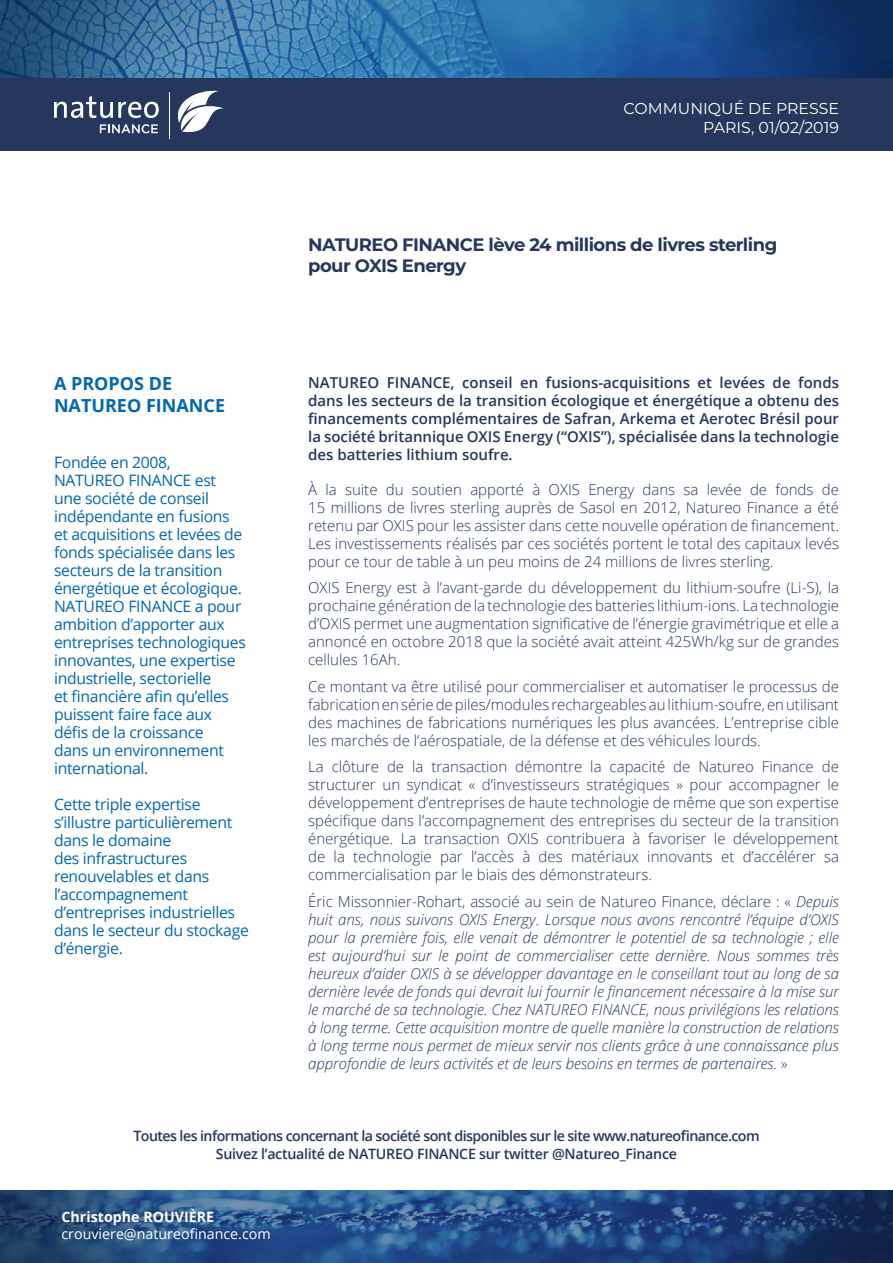
<style>
.page{position:relative;width:893px;height:1263px;background:#fff}
.page>*{position:absolute;margin:0;border:0;box-sizing:border-box;transform-origin:0 0}
.t1{font:700 18px/21.6px "Montserrat";letter-spacing:-.03em;color:#25375c}
.t2{font:700 18px/21.6px "Open Sans";color:#0067b1}
.t3{font:15.75px/18px "Open Sans";letter-spacing:-.02em;color:#0067b1}
.t4{font:15.75px/18.9px "Montserrat";color:#fff;text-align:right}
.t5{font:300 15px/18px "Open Sans";color:#25375c;text-align:justify}
.t6{font:italic 300 15px/18px "Open Sans";color:#25375c;text-align:justify}
.t7{font:600 15px/18px "Open Sans";color:#25375c;text-align:justify}
.t8{font:600 14.25px/18px "Open Sans";letter-spacing:-.04em;color:#25375c;text-align:center}
.t9{font:14.25px "Open Sans";color:#fff}
.t10{font:700 14.25px "Open Sans";color:#fff}
.s1{font-style:normal}
</style>
<div class="page">
<svg style="left:0;top:1191px;width:893px;height:72px;background:#254b80"></svg>
<img style="left:0;top:0;width:893px;height:79px">
<div style="left:0;top:79px;width:893px;height:72px;background:#25375c"></div>
<svg style="left:178px;top:90px;width:46px;height:43px"></svg>
<svg style="left:54px;top:96px;width:105px;height:22px"></svg>
<svg style="left:100px;top:124px;width:58px;height:9px"></svg>
<hr style="left:169px;top:92px;width:1px;height:47px;background:#fff">
<p class="t4" style="left:623px;top:98px;width:217px">COMMUNIQUÉ DE PRESSE<br>PARIS, 01/02/2019</p>
<p class="t2" style="left:54px;top:372px;width:173px">A PROPOS DE<br>NATUREO FINANCE</p>
<p class="t3" style="left:54px;top:453px;width:194px">Fondée en 2008,<br>NATUREO FINANCE est une société de conseil indépendante en fusions et acquisitions et levées de fonds spécialisée dans les secteurs de la transition énergétique et écologique.<br>NATUREO FINANCE a pour ambition d’apporter aux entreprises technologiques innovantes, une expertise industrielle, sectorielle<br>et financière afin qu’elles puissent faire face aux défis de la croissance<br>dans un environnement international.</p>
<p class="t3" style="left:54px;top:795px;width:196px">Cette triple expertise s’illustre particulièrement dans le domaine<br>des infrastructures renouvelables et dans l’accompagnement d’entreprises industrielles dans le secteur du stockage d’énergie.</p>
<p class="t1" style="left:308px;top:233px;width:471px">NATUREO FINANCE lève 24 millions de livres sterling pour OXIS Energy</p>
<p class="t7" style="left:308px;top:373px;width:532px">NATUREO FINANCE, conseil en fusions-acquisitions et levées de fonds dans les secteurs de la transition écologique et énergétique a obtenu des financements complémentaires de Safran, Arkema et Aerotec Brésil pour la société britannique OXIS Energy (“OXIS”), spécialisée dans la technologie des batteries lithium soufre.</p>
<p class="t5" style="left:308px;top:480px;width:532px">À la suite du soutien apporté à OXIS Energy dans sa levée de fonds de 15 millions de livres sterling auprès de Sasol en 2012, Natureo Finance a été retenu par OXIS pour les assister dans cette nouvelle opération de financement.<br>Les investissements réalisés par ces sociétés portent le total des capitaux levés pour ce tour de table à un peu moins de 24 millions de livres sterling.</p>
<p class="t5" style="left:308px;top:578px;width:532px">OXIS Energy est à l’avant-garde du développement du lithium-soufre (Li-S), la prochaine génération de la technologie des batteries lithium-ions. La technologie d’OXIS permet une augmentation significative de l’énergie gravimétrique et elle a annoncé en octobre 2018 que la société avait atteint 425Wh/kg sur de grandes cellules 16Ah.</p>
<p class="t5" style="left:308px;top:677px;width:532px">Ce montant va être utilisé pour commercialiser et automatiser le processus de fabrication en série de piles/modules rechargeables au lithium-soufre, en utilisant des machines de fabrications numériques les plus avancées. L’entreprise cible les marchés de l’aérospatiale, de la défense et des véhicules lourds.</p>
<p class="t5" style="left:308px;top:757px;width:532px">La clôture de la transaction démontre la capacité de Natureo Finance de structurer un syndicat « d’investisseurs stratégiques » pour accompagner le développement d’entreprises de haute technologie de même que son expertise spécifique dans l’accompagnement des entreprises du secteur de la transition énergétique. La transaction OXIS contribuera à favoriser le développement de la technologie par l’accès à des matériaux innovants et d’accélérer sa commercialisation par le biais des démonstrateurs.</p>
<p class="t6" style="left:308px;top:892px;width:532px"><span class="s1">Éric Missonnier-Rohart, associé au sein de Natureo Finance, déclare : «</span> Depuis huit ans, nous suivons OXIS Energy. Lorsque nous avons rencontré l’équipe d’OXIS pour la première fois, elle venait de démontrer le potentiel de sa technologie ; elle est aujourd’hui sur le point de commercialiser cette dernière. Nous sommes très heureux d’aider OXIS à se développer davantage en le conseillant tout au long de sa dernière levée de fonds qui devrait lui fournir le financement nécessaire à la mise sur le marché de sa technologie. Chez NATUREO FINANCE, nous privilégions les relations à long terme. Cette acquisition montre de quelle manière la construction de relations à long terme nous permet de mieux servir nos clients grâce à une connaissance plus approfondie de leurs activités et de leurs besoins en termes de partenaires. <span class="s1">»</span></p>
<p class="t8" style="left:133px;top:1126px;width:628px">Toutes les informations concernant la société sont disponibles sur le site www.natureofinance.com<br>Suivez l’actualité de NATUREO FINANCE sur twitter @Natureo_Finance</p>
<p class="t10" style="left:61px;top:1207px;width:154px">Christophe ROUVIÈRE</p>
<p class="t9" style="left:61px;top:1224px;width:211px">crouviere@natureofinance.com</p>
</div>
